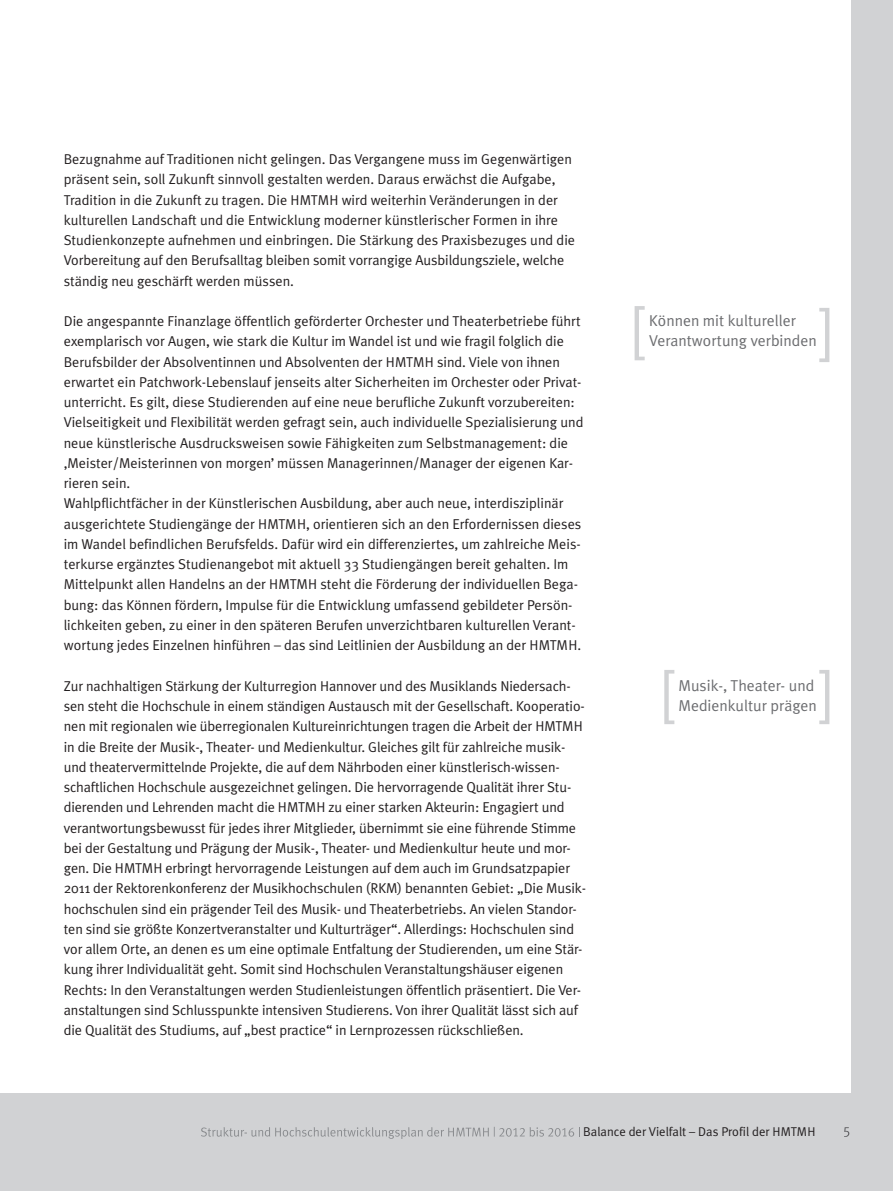
<style>
.page{position:relative;width:893px;height:1191px;background:#d1d2d4}
.page>*{position:absolute;margin:0;border:0;box-sizing:border-box;transform-origin:0 0}
.t1{font:61.05px "Meta Plus Normal";color:#d1d2d4}
.t2{font:15.75px/20.2px "Meta Plus Normal";color:#6c6d70}
.t3{font:14.25px/20.2px "Meta Plus Normal";color:#231f20}
.t4{font:12.75px "Meta Plus Normal";color:#231f20}
</style>
<div class="page">
<div style="left:0;top:0;width:850px;height:1093px;background:#fff"></div>
<svg style="left:201px;top:1127px;width:87px;height:9px"></svg>
<svg style="left:499px;top:1127px;width:81px;height:9px"></svg>
<svg style="left:844px;top:1127px;width:5px;height:10px"></svg>
<p class="t3" style="left:64px;top:149px;width:513px">Bezugnahme auf Traditionen nicht gelingen. Das Vergangene muss im Gegenwärtigen präsent sein, soll Zukunft sinnvoll gestalten werden. Daraus erwächst die Aufgabe, Tradition in die Zukunft zu tragen. Die HMTMH wird weiterhin Veränderungen in der kulturellen Landschaft und die Entwicklung moderner künstlerischer Formen in ihre Studienkonzepte aufnehmen und einbringen. Die Stärkung des Praxisbezuges und die Vorbereitung auf den Berufsalltag bleiben somit vorrangige Ausbildungsziele, welche ständig neu geschärft werden müssen.</p>
<p class="t3" style="left:64px;top:311px;width:521px">Die angespannte Finanzlage öffentlich geförderter Orchester und Theaterbetriebe führt exemplarisch vor Augen, wie stark die Kultur im Wandel ist und wie fragil folglich die Berufsbilder der Absolventinnen und Absolventen der HMTMH sind. Viele von ihnen erwartet ein Patchwork-Lebenslauf jenseits alter Sicherheiten im Orchester oder Privat&shy;unterricht. Es gilt, diese Studierenden auf eine neue berufliche Zukunft vorzubereiten:<br>Vielseitigkeit und Flexibilität werden gefragt sein, auch individuelle Spezialisierung und neue künstlerische Ausdrucksweisen sowie Fähigkeiten zum Selbstmanagement: die ‚Meister/Meisterinnen von morgen’ müssen Managerinnen/Manager der eigenen Kar&shy;rieren sein.<br>Wahlpflichtfächer in der Künstlerischen Ausbildung, aber auch neue, interdisziplinär ausgerichtete Studiengänge der HMTMH, orientieren sich an den Erfordernissen dieses im Wandel befindlichen Berufsfelds. Dafür wird ein differenziertes, um zahlreiche Meis&shy;terkurse ergänztes Studienangebot mit aktuell 33 Studiengängen bereit gehalten. Im Mittelpunkt allen Handelns an der HMTMH steht die Förderung der individuellen Bega&shy;bung: das Können fördern, Impulse für die Entwicklung umfassend gebildeter Persön&shy;lichkeiten geben, zu einer in den späteren Berufen unverzichtbaren kulturellen Verant&shy;wortung jedes Einzelnen hinführen – das sind Leitlinien der Ausbildung an der HMTMH.</p>
<p class="t3" style="left:64px;top:675px;width:524px">Zur nachhaltigen Stärkung der Kulturregion Hannover und des Musiklands Niedersach&shy;sen steht die Hochschule in einem ständigen Austausch mit der Gesellschaft. Kooperatio&shy;nen mit regionalen wie überregionalen Kultureinrichtungen tragen die Arbeit der HMTMH in die Breite der Musik-, Theater- und Medienkultur. Gleiches gilt für zahlreiche musik&shy;und theatervermittelnde Projekte, die auf dem Nährboden einer künstlerisch-wissen&shy;schaftlichen Hochschule ausgezeichnet gelingen. Die hervorragende Qualität ihrer Stu&shy;dierenden und Lehrenden macht die HMTMH zu einer starken Akteurin: Engagiert und verantwortungsbewusst für jedes ihrer Mitglieder, übernimmt sie eine führende Stimme bei der Gestaltung und Prägung der Musik-, Theater- und Medienkultur heute und mor&shy;gen. Die HMTMH erbringt hervorragende Leistungen auf dem auch im Grundsatzpapier 2011 der Rektorenkonferenz der Musikhochschulen (RKM) benannten Gebiet: „Die Musik&shy;hochschulen sind ein prägender Teil des Musik- und Theaterbetriebs. An vielen Standor&shy;ten sind sie größte Konzertveranstalter und Kulturträger“. Allerdings: Hochschulen sind vor allem Orte, an denen es um eine optimale Entfaltung der Studierenden, um eine Stär&shy;kung ihrer Individualität geht. Somit sind Hochschulen Veranstaltungshäuser eigenen Rechts: In den Veranstaltungen werden Studienleistungen öffentlich präsentiert. Die Ver&shy;anstaltungen sind Schlusspunkte intensiven Studierens. Von ihrer Qualität lässt sich auf die Qualität des Studiums, auf „best practice“ in Lernprozessen rückschließen.</p>
<h1 class="t1" style="left:633px;top:294px;width:17px">[</h1>
<h1 class="t1" style="left:815px;top:296px;width:17px">]</h1>
<p class="t2" style="left:649px;top:310px;width:169px">Können mit kultureller<br>Verantwortung verbinden</p>
<h1 class="t1" style="left:815px;top:658px;width:17px">]</h1>
<h1 class="t1" style="left:663px;top:658px;width:17px">[</h1>
<p class="t2" style="left:678px;top:675px;width:140px">Musik-, Theater- und<br>Medienkultur prägen</p>
<p class="t4" style="left:583px;top:1124px;width:234px">Balance der Vielfalt – Das Profil der HMTMH</p>
</div>
